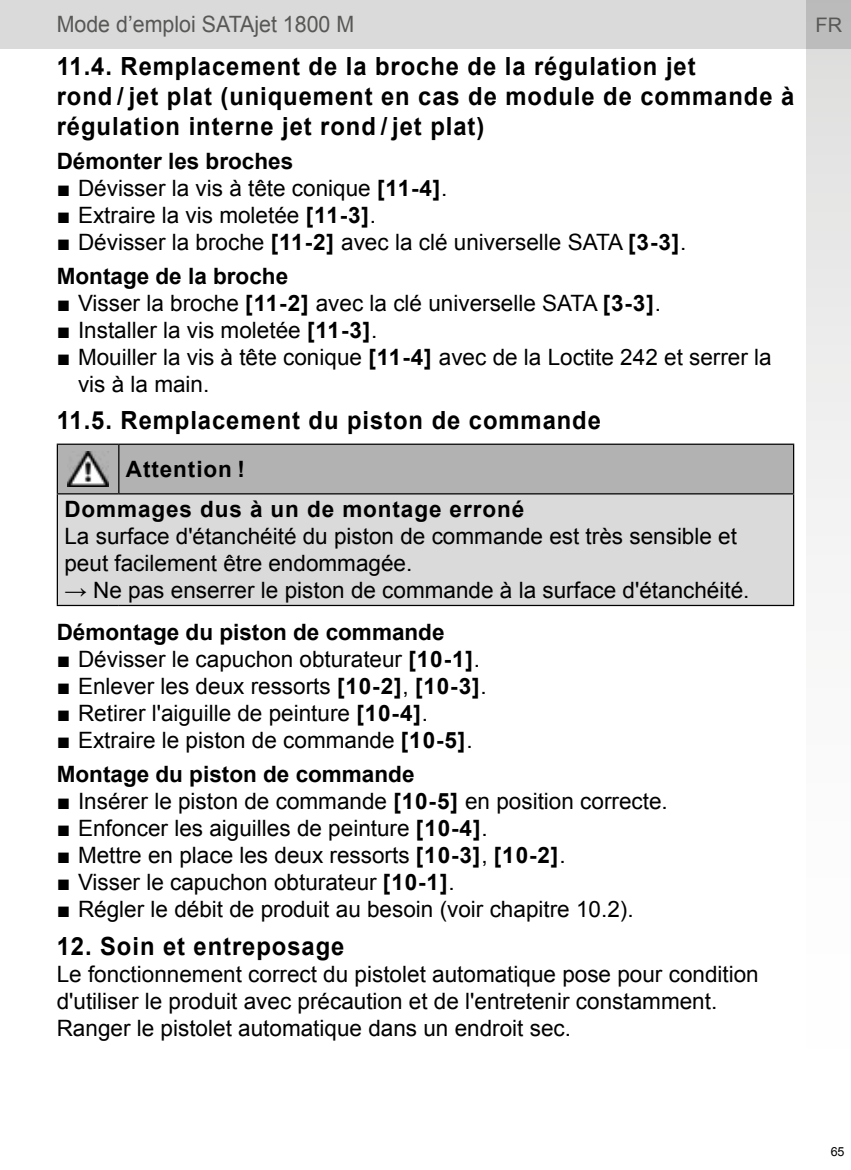
<style>
.page{position:relative;width:851px;height:1170px;background:#fff}
.page>*{position:absolute;margin:0;border:0;box-sizing:border-box;transform-origin:0 0}
.t1{font:700 25px/30px "Arial";letter-spacing:.04em;color:#000;scale:.95 1}
.t2{font:22.5px/27px "Arial";color:#000}
.t3{font:700 22.5px/34px "Arial";color:#000}
.t4{font:700 22.5px/40px "Arial";letter-spacing:.04em;color:#000}
.t5{font:22.5px "Arial";color:#575756;scale:.95 1}
.t6{font:20px "Arial";color:#575756}
.t7{font:12.5px "Arial";color:#000}
.s1{font-weight:700}
.s2{font-weight:400}
</style>
<div class="page">
<div style="left:0;top:0;width:850px;height:49px;background:#dadada"></div>
<svg style="left:806px;top:0;width:44px;height:555px"></svg>
<div style="left:58px;top:445px;width:734px;height:48px;background:#b3b2b2"></div>
<div style="left:57px;top:494px;width:736px;height:111px;background:#dadada"></div>
<hr style="left:57px;top:445px;width:1px;height:48px;background:#000">
<hr style="left:118px;top:445px;width:1px;height:48px;background:#000">
<hr style="left:57px;top:493px;width:62px;height:1px;background:#000">
<hr style="left:57px;top:494px;width:1px;height:110px;background:#000">
<hr style="left:792px;top:494px;width:2px;height:110px;background:#000">
<hr style="left:57px;top:604px;width:62px;height:2px;background:#000">
<hr style="left:119px;top:604px;width:675px;height:2px;background:#000">
<hr style="left:57px;top:443px;width:62px;height:2px;background:#000">
<hr style="left:119px;top:443px;width:675px;height:2px;background:#000">
<hr style="left:792px;top:445px;width:2px;height:48px;background:#000">
<hr style="left:119px;top:493px;width:675px;height:1px;background:#000">
<img style="left:68px;top:451px;width:41px;height:35px">
<p class="t5" style="left:57px;top:10px;width:315px">Mode d’emploi SATAjet 1800 M</p>
<p class="t6" style="left:815px;top:11px;width:28px">FR</p>
<p class="t1" style="left:57px;top:52px;width:777px">11.4. Remplacement de la broche de la régulation jet<br>rond / jet plat (uniquement en cas de module de commande à régulation interne jet rond / jet plat)</p>
<p class="t3" style="left:57px;top:145px;width:238px">Démonter les broches</p>
<p class="t2" style="left:57px;top:175px;width:392px">■ Dévisser la vis à tête conique <span class="s1">[11-4]</span>.</p>
<p class="t2" style="left:57px;top:202px;width:321px">■ Extraire la vis moletée <span class="s1">[11-3]</span>.</p>
<p class="t2" style="left:57px;top:225px;width:631px;line-height:34px">■ Dévisser la broche <span class="s1">[11-2]</span> avec la clé universelle SATA <span class="s1">[3-3]</span>.<br><span class="s1">Montage de la broche</span></p>
<p class="t2" style="left:57px;top:290px;width:605px">■ Visser la broche <span class="s1">[11-2]</span> avec la clé universelle SATA <span class="s1">[3-3]</span>.</p>
<p class="t2" style="left:57px;top:317px;width:322px">■ Installer la vis moletée <span class="s1">[11-3]</span>.</p>
<p class="t2" style="left:78px;top:344px;width:695px;text-indent:-21px">■ Mouiller la vis à tête conique <span class="s1">[11-4]</span> avec de la Loctite 242 et serrer la vis à la main.</p>
<p class="t1" style="left:57px;top:406px;width:574px">11.5. Remplacement du piston de commande</p>
<p class="t4" style="left:64px;top:450px;width:461px;text-indent:61px">Attention !<br>Dommages dus à un de montage erroné</p>
<p class="t2" style="left:64px;top:523px;width:674px">La surface d'étanchéité du piston de commande est très sensible et peut facilement être endommagée.</p>
<p class="t2" style="left:64px;top:577px;width:686px">→ Ne pas enserrer le piston de commande à la surface d'étanchéité.</p>
<p class="t3" style="left:57px;top:616px;width:389px">Démontage du piston de commande</p>
<p class="t2" style="left:57px;top:646px;width:425px">■ Dévisser le capuchon obturateur <span class="s1">[10-1]</span>.</p>
<p class="t2" style="left:57px;top:673px;width:431px">■ Enlever les deux ressorts <span class="s1">[10-2]</span>, <span class="s1">[10-3]</span>.</p>
<p class="t2" style="left:57px;top:700px;width:373px">■ Retirer l'aiguille de peinture <span class="s1">[10-4]</span>.</p>
<p class="t3" style="left:57px;top:724px;width:417px"><span class="s2">■ Extraire le piston de commande</span> [10-5]<span class="s2">.<br></span>Montage du piston de commande</p>
<p class="t2" style="left:57px;top:788px;width:612px">■ Insérer le piston de commande <span class="s1">[10-5]</span> en position correcte.</p>
<p class="t2" style="left:57px;top:815px;width:432px">■ Enfoncer les aiguilles de peinture <span class="s1">[10-4]</span>.</p>
<p class="t2" style="left:57px;top:842px;width:510px">■ Mettre en place les deux ressorts <span class="s1">[10-3]</span>, <span class="s1">[10-2]</span>.</p>
<p class="t2" style="left:57px;top:869px;width:399px">■ Visser le capuchon obturateur <span class="s1">[10-1]</span>.</p>
<p class="t2" style="left:57px;top:896px;width:578px">■ Régler le débit de produit au besoin (voir chapitre 10.2).</p>
<p class="t1" style="left:57px;top:931px;width:304px">12. Soin et entreposage</p>
<p class="t2" style="left:57px;top:960px;width:703px">Le fonctionnement correct du pistolet automatique pose pour condition d'utiliser le produit avec précaution et de l'entretenir constamment.<br>Ranger le pistolet automatique dans un endroit sec.</p>
<p class="t7" style="left:830px;top:1143px;width:15px">65</p>
</div>
